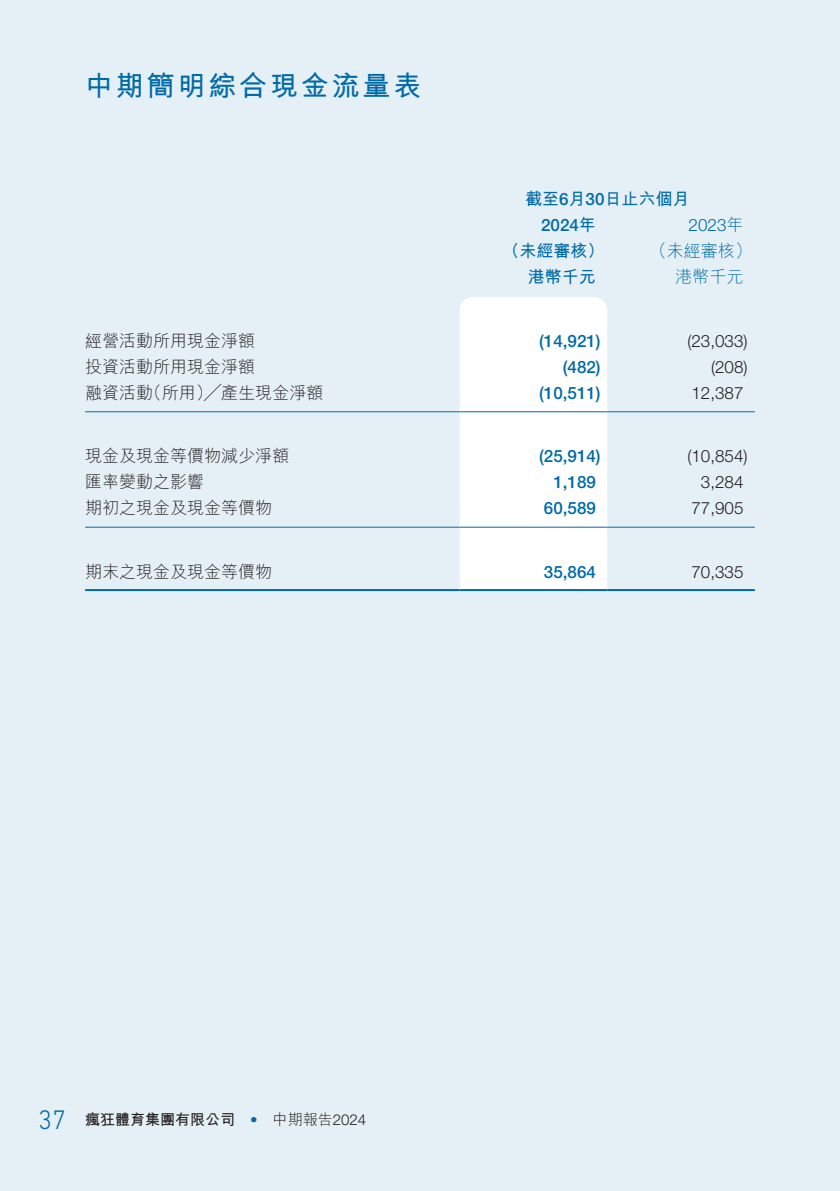
<style>
.page{position:relative;width:840px;height:1191px;background:#fff}
.page>*{position:absolute;margin:0;border:0;box-sizing:border-box;transform-origin:0 0}
.t1{font:700 28px "M Hei HK";letter-spacing:.1em;color:#006ba7}
.t2{font:300 27.2px "DIN Next LT Pro";color:#006ba7;scale:.95 1}
.t3{font:300 17px "M Hei HK";color:#231f20}
.t4{font:500 17px "Helvetica Neue LT Pro";color:#006ba7}
.t5{font:300 17px "Helvetica Neue LT Pro";color:#231f20}
.t6{font:700 17px "M Hei HK";color:#006ba7}
.t7{font:300 17px "M Hei HK";color:#006ba7}
.t8{font:300 17px "Helvetica Neue LT Pro";color:#006ba7}
.t9{font:700 15px "M Hei HK";color:#231f20}
.t10{font:300 15px "M Hei HK";color:#231f20}
.t11{font:300 15px "Helvetica Neue LT Pro";color:#006ba7}
.s1{font-family:"Helvetica Neue LT Pro";font-weight:500}
.s2{font-family:"M Hei HK";font-weight:700}
.s3{font-family:"M Hei HK"}
.s4{font-family:"Helvetica Neue LT Pro"}
</style>
<div class="page">
<div style="left:0;top:0;width:838px;height:1191px;background:#e5eff6"></div>
<div style="left:459px;top:297px;width:148px;height:292px;background:#fff"></div>
<hr style="left:85px;top:411px;width:374px;height:1px;background:#006ba7">
<hr style="left:459px;top:411px;width:148px;height:1px;background:#006ba7">
<hr style="left:607px;top:411px;width:147px;height:1px;background:#006ba7">
<hr style="left:85px;top:526px;width:374px;height:1px;background:#006ba7">
<hr style="left:459px;top:526px;width:148px;height:1px;background:#006ba7">
<hr style="left:607px;top:526px;width:147px;height:1px;background:#006ba7">
<hr style="left:85px;top:589px;width:374px;height:2px;background:#006ba7">
<hr style="left:459px;top:589px;width:148px;height:2px;background:#006ba7">
<hr style="left:607px;top:589px;width:147px;height:2px;background:#006ba7">
<h1 class="t1" style="left:85px;top:66px;width:337px">中期簡明綜合現金流量表</h1>
<p class="t6" style="left:524px;top:187px;width:166px">截至月<span class="s1">6 30</span>日止六個月</p>
<p class="t4" style="left:540px;top:215px;width:56px">2024<span class="s2">年</span></p>
<p class="t8" style="left:688px;top:215px;width:56px">2023<span class="s3">年</span></p>
<p class="t6" style="left:502px;top:239px;width:103px">（未經審核）</p>
<p class="t7" style="left:649px;top:239px;width:103px">（未經審核(</p>
<p class="t6" style="left:527px;top:265px;width:69px">港幣千元</p>
<p class="t7" style="left:675px;top:265px;width:69px">港幣千元</p>
<p class="t3" style="left:85px;top:328px;width:171px">經營活動所用現金淨額</p>
<p class="t4" style="left:539px;top:330px;width:63px">)14,921(</p>
<p class="t5" style="left:687px;top:330px;width:62px">)23,033(</p>
<p class="t3" style="left:85px;top:354px;width:171px">投資活動所用現金淨額</p>
<p class="t4" style="left:562px;top:356px;width:39px">)482(</p>
<p class="t5" style="left:710px;top:356px;width:38px">)208(</p>
<p class="t3" style="left:145px;top:380px;width:180px">（所用）╱產生現金淨額</p>
<p class="t3" style="left:85px;top:380px;width:69px">融資活動</p>
<p class="t4" style="left:539px;top:382px;width:63px">)10,511(</p>
<p class="t5" style="left:691px;top:382px;width:53px">12,387</p>
<p class="t3" style="left:85px;top:444px;width:205px">現金及現金等價物減少淨額</p>
<p class="t4" style="left:539px;top:446px;width:63px">)25,914(</p>
<p class="t5" style="left:687px;top:446px;width:62px">)10,854(</p>
<p class="t3" style="left:85px;top:470px;width:120px">匯率變動之影響</p>
<p class="t4" style="left:553px;top:472px;width:44px">1,189</p>
<p class="t5" style="left:700px;top:472px;width:44px">3,284</p>
<p class="t3" style="left:85px;top:496px;width:188px">期初之現金及現金等價物</p>
<p class="t4" style="left:543px;top:498px;width:53px">60,589</p>
<p class="t5" style="left:691px;top:498px;width:53px">77,905</p>
<p class="t3" style="left:85px;top:559px;width:188px">期末之現金及現金等價物</p>
<p class="t4" style="left:543px;top:561px;width:53px">35,864</p>
<p class="t5" style="left:691px;top:561px;width:53px">70,335</p>
<h2 class="t2" style="left:38px;top:1104px;width:31px">37</h2>
<p class="t9" style="left:85px;top:1108px;width:151px">瘋狂體育集團有限公司</p>
<p class="t11" style="left:250px;top:1110px;width:9px">•</p>
<p class="t10" style="left:273px;top:1108px;width:95px">中期報告<span class="s4">2024</span></p>
</div>
